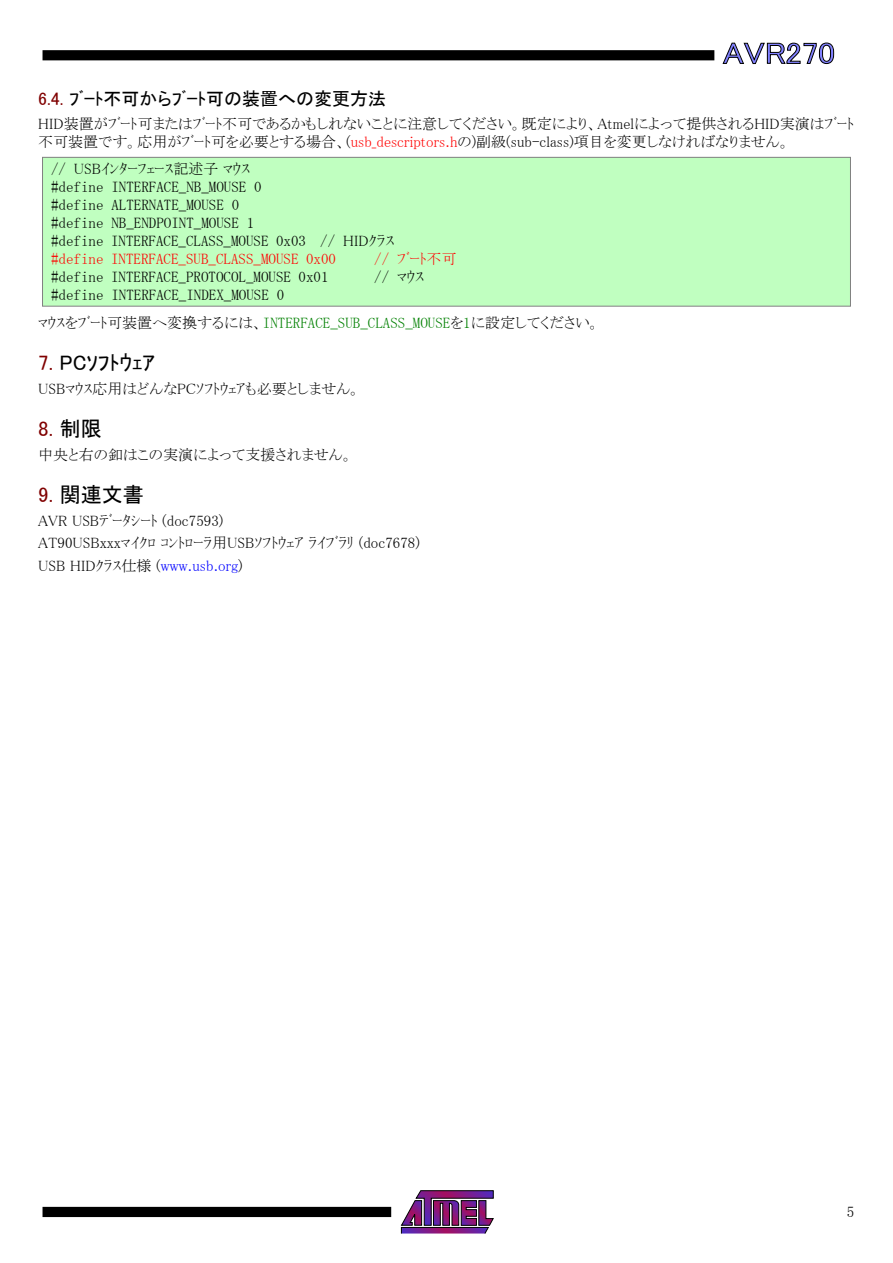
<style>
.page{position:relative;width:893px;height:1263px;background:#fff}
.page>*{position:absolute;margin:0;border:0;box-sizing:border-box;transform-origin:0 0}
.t1{font:30px "MS P Gothic";color:#8080ff;scale:1.1 1}
.t2{font:21px "MS P Gothic";color:#000}
.t3{font:21px "MS P Gothic";color:#800000}
.t4{font:18px "MS P Gothic";color:#000}
.t5{font:15px/22.5px "MS P Mincho";color:#000}
.t6{font:15px/18px "MS Mincho";color:#000}
.t7{font:15px "MS P Mincho";color:#f00}
.s1{color:#800000}
.s2{color:#f00}
.s3{font-family:"MS Mincho"}
.s4{font-family:"MS P Mincho"}
.s5{font-family:"MS Mincho";color:#008000}
.s6{color:#008000}
.s7{color:#000}
.s8{color:#00f}
</style>
<div class="page">
<svg style="left:401px;top:1190px;width:93px;height:44px"></svg>
<div style="left:43px;top:1207px;width:348px;height:10px;background:#000"></div>
<div style="left:43px;top:50px;width:671px;height:10px;background:#000"></div>
<svg style="left:723px;top:43px;width:111px;height:21px"></svg>
<div style="left:43px;top:157px;width:807px;height:149px;background:#c0ffc0"></div>
<div style="left:42px;top:157px;width:809px;height:150px;border:1px solid #808080"></div>
<h1 class="t1" style="left:723px;top:38px;width:103px">AVR270</h1>
<p class="t4" style="left:38px;top:89px;width:349px"><span class="s1">6.4.</span> ﾌﾞｰﾄ不可からﾌﾞｰﾄ可の装置への変更方法</p>
<p class="t5" style="left:38px;top:114px;width:817px;line-height:18px">HID装置がﾌﾞｰﾄ可またはﾌﾞｰﾄ不可であるかもしれないことに注意してください。既定により、Atmelによって提供されるHID実演はﾌﾞｰﾄ不可装置です。応用がﾌﾞｰﾄ可を必要とする場合、(<span class="s2">usb_descriptors.h</span>の)副級(sub-class)項目を変更しなければなりません。</p>
<p class="t5" style="left:51px;top:157px;width:201px"><span class="s3">//</span> USBｲﾝﾀｰﾌｪｰｽ記述子 ﾏｳｽ</p>
<p class="t6" style="left:51px;top:178px;width:345px">#define INTERFACE_NB_MOUSE 0<br>#define ALTERNATE_MOUSE 0<br>#define NB_ENDPOINT_MOUSE 1<br>#define INTERFACE_CLASS_MOUSE 0x03 // <span class="s4">HIDｸﾗｽ</span><span class="s2">#define INTERFACE_SUB_CLASS_MOUSE 0x00</span></p>
<p class="t7" style="left:374px;top:251px;width:84px"><span class="s3">//</span> ﾌﾞｰﾄ不可</p>
<p class="t6" style="left:51px;top:268px;width:279px">#define INTERFACE_PROTOCOL_MOUSE 0x01</p>
<p class="t5" style="left:374px;top:265px;width:51px"><span class="s3">//</span> ﾏｳｽ</p>
<p class="t6" style="left:51px;top:286px;width:235px">#define INTERFACE_INDEX_MOUSE 0</p>
<p class="t5" style="left:38px;top:311px;width:563px">ﾏｳｽをﾌﾞｰﾄ可装置へ変換するには、<span class="s5">INTERFACE_SUB_CLASS_MOUSE</span>を<span class="s6">1</span>に設定してください。</p>
<h2 class="t2" style="left:38px;top:352px;width:119px"><span class="s1">7.</span> PCｿﾌﾄｳｪｱ</h2>
<p class="t5" style="left:38px;top:377px;width:324px">USBﾏｳｽ応用はどんなPCｿﾌﾄｳｪｱも必要としません。</p>
<h2 class="t3" style="left:38px;top:418px;width:65px">8. <span class="s7">制限</span></h2>
<p class="t5" style="left:38px;top:443px;width:316px">中央と右の釦はこの実演によって支援されません。</p>
<h2 class="t2" style="left:38px;top:484px;width:107px"><span class="s1">9.</span> 関連文書</h2>
<p class="t5" style="left:38px;top:509px;width:383px">AVR USBﾃﾞｰﾀｼｰﾄ (doc7593)<br>AT90USBxxxﾏｲｸﾛ ｺﾝﾄﾛｰﾗ用USBｿﾌﾄｳｪｱ ﾗｲﾌﾞﾗﾘ (doc7678)<br>USB HIDｸﾗｽ仕様 (<span class="s8">www.usb.org</span>)</p>
<p class="t5" style="left:847px;top:1200px;width:9px">5</p>
</div>
